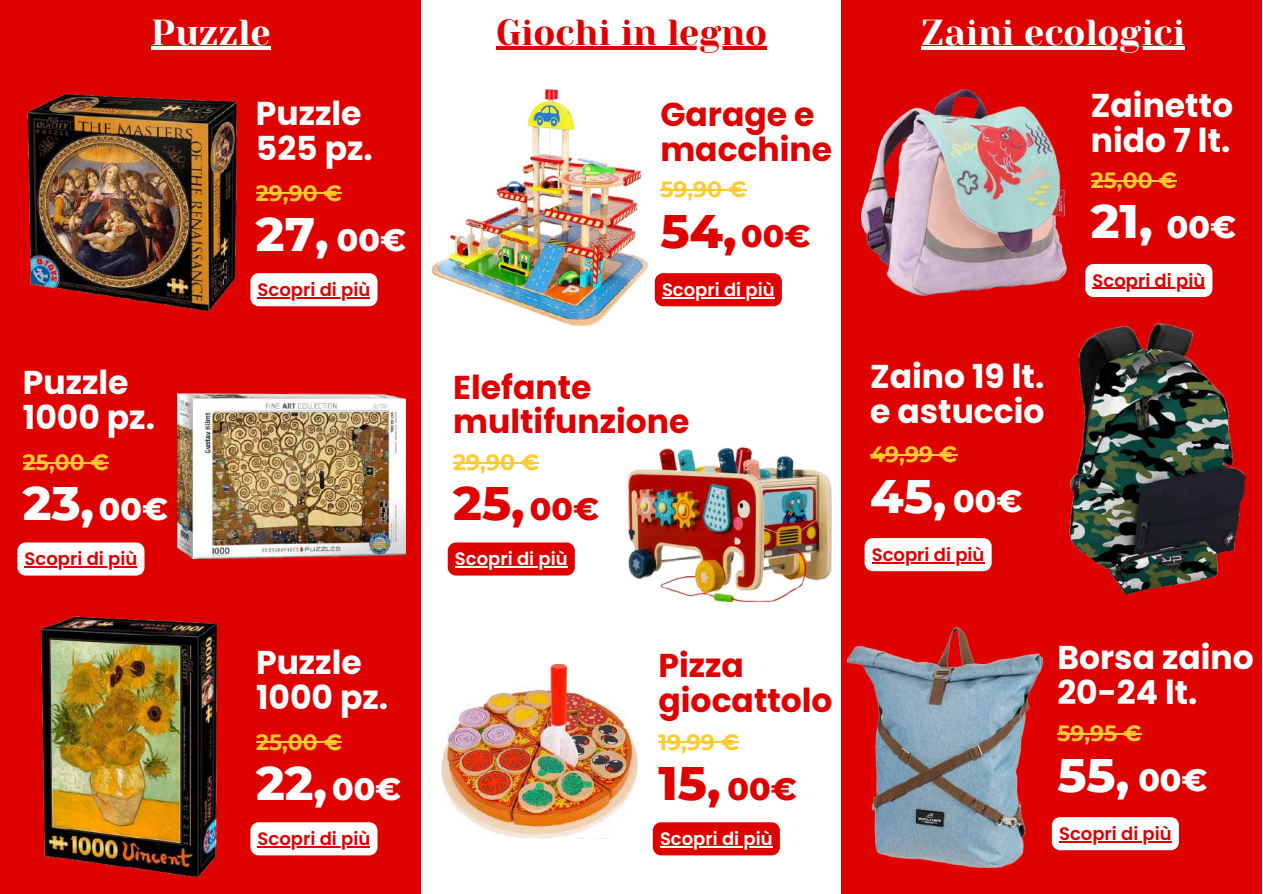
<style>
.page{position:relative;width:1263px;height:894px;background:#fff}
.page>*{position:absolute;margin:0;border:0;box-sizing:border-box;transform-origin:0 0}
.t1{font:800 48px "Montserrat";color:#fff}
.t2{font:800 48px "Montserrat";color:#df0000}
.t3{font:36px "Yeseva One";color:#fff}
.t4{font:36px "Yeseva One";color:#df0000}
.t5{font:700 33px/34.8px "Poppins";color:#fff}
.t6{font:700 33px/34.8px "Poppins";color:#df0000}
.t7{font:700 22.05px "Montserrat";color:#fdcb2e}
.t8{font:600 18px "Poppins";color:#df0000}
.t9{font:600 18px "Poppins";color:#fff}
.s1{font-size:31.5px}
</style>
<div class="page">
<div style="left:0;top:0;width:421px;height:893px;background:#df0000"></div>
<div style="left:841px;top:0;width:421px;height:893px;background:#df0000"></div>
<img style="left:432px;top:89px;width:216px;height:237px">
<img style="left:628px;top:447px;width:203px;height:154px">
<img style="left:441px;top:664px;width:196px;height:174px">
<img style="left:862px;top:89px;width:204px;height:206px">
<img style="left:848px;top:627px;width:194px;height:239px">
<img style="left:1070px;top:324px;width:175px;height:270px">
<img style="left:27px;top:95px;width:209px;height:215px">
<img style="left:177px;top:393px;width:229px;height:165px">
<img style="left:41px;top:616px;width:176px;height:260px">
<hr style="left:256px;top:192px;width:86px;height:2px;background:#fdcb2e">
<svg style="left:250px;top:273px;width:127px;height:33px;background:#fdf3f3"></svg>
<hr style="left:258px;top:297px;width:112px;height:1px;background:#df0000">
<hr style="left:23px;top:462px;width:86px;height:1px;background:#fdcb2e">
<svg style="left:17px;top:542px;width:127px;height:33px;background:#fdf1f1"></svg>
<hr style="left:25px;top:566px;width:112px;height:1px;background:#df0000">
<hr style="left:453px;top:462px;width:86px;height:1px;background:#fdcb2e">
<svg style="left:448px;top:542px;width:127px;height:33px;background:#e00d0d"></svg>
<hr style="left:455px;top:566px;width:113px;height:1px;background:#fff">
<hr style="left:256px;top:741px;width:86px;height:1px;background:#fdcb2e">
<svg style="left:250px;top:822px;width:127px;height:33px;background:#fdf2f2"></svg>
<hr style="left:258px;top:845px;width:112px;height:2px;background:#df0000">
<hr style="left:660px;top:189px;width:86px;height:1px;background:#fdcb2e">
<svg style="left:655px;top:273px;width:127px;height:33px;background:#e00b0b"></svg>
<hr style="left:662px;top:297px;width:113px;height:1px;background:#fff">
<hr style="left:658px;top:741px;width:81px;height:1px;background:#fdcb2e">
<svg style="left:653px;top:822px;width:127px;height:33px;background:#e00c0c"></svg>
<hr style="left:660px;top:845px;width:113px;height:2px;background:#fff">
<hr style="left:1091px;top:180px;width:86px;height:1px;background:#fdcb2e">
<div style="left:1085px;top:264px;width:127px;height:33px;background:#fff"></div>
<hr style="left:1092px;top:288px;width:113px;height:1px;background:#df0000">
<hr style="left:870px;top:454px;width:87px;height:1px;background:#fdcb2e">
<svg style="left:865px;top:538px;width:127px;height:33px;background:#fdf3f3"></svg>
<hr style="left:872px;top:562px;width:112px;height:1px;background:#df0000">
<hr style="left:1057px;top:733px;width:85px;height:1px;background:#fdcb2e">
<svg style="left:1052px;top:817px;width:127px;height:33px;background:#fceded"></svg>
<hr style="left:1059px;top:840px;width:113px;height:1px;background:#df0000">
<hr style="left:151px;top:47px;width:119px;height:3px;background:#fff">
<hr style="left:496px;top:47px;width:271px;height:3px;background:#df0000">
<hr style="left:921px;top:47px;width:264px;height:3px;background:#fff">
<p class="t3" style="left:151px;top:12px;width:121px">Puzzle</p>
<p class="t4" style="left:496px;top:12px;width:272px">Giochi in legno</p>
<p class="t3" style="left:921px;top:12px;width:265px">Zaini ecologici</p>
<p class="t5" style="left:23px;top:365px;width:134px">Puzzle<br>1000 pz.</p>
<p class="t7" style="left:23px;top:448px;width:87px">25,00 €</p>
<h1 class="t1" style="left:23px;top:473px;width:147px">23,<span class="s1">00€</span></h1>
<p class="t8" style="left:25px;top:546px;width:114px">Scopri di più</p>
<p class="t5" style="left:256px;top:96px;width:118px">Puzzle<br>525 pz.</p>
<p class="t7" style="left:256px;top:179px;width:87px">29,90 €</p>
<h1 class="t1" style="left:256px;top:204px;width:152px">27, <span class="s1">00€</span></h1>
<p class="t8" style="left:258px;top:277px;width:114px">Scopri di più</p>
<p class="t5" style="left:256px;top:645px;width:134px">Puzzle<br>1000 pz.</p>
<p class="t7" style="left:256px;top:728px;width:87px">25,00 €</p>
<h1 class="t1" style="left:256px;top:753px;width:147px">22, <span class="s1">00€</span></h1>
<p class="t8" style="left:258px;top:825px;width:114px">Scopri di più</p>
<p class="t6" style="left:660px;top:97px;width:173px">Garage e macchine</p>
<p class="t7" style="left:660px;top:176px;width:88px">59,90 €</p>
<h1 class="t2" style="left:660px;top:201px;width:152px">54,<span class="s1">00€</span></h1>
<p class="t9" style="left:662px;top:277px;width:114px">Scopri di più</p>
<p class="t6" style="left:453px;top:369px;width:238px">Elefante multifunzione</p>
<p class="t7" style="left:453px;top:448px;width:87px">29,90 €</p>
<h1 class="t2" style="left:453px;top:473px;width:147px">25, <span class="s1">00€</span></h1>
<p class="t9" style="left:455px;top:546px;width:114px">Scopri di più</p>
<p class="t6" style="left:658px;top:648px;width:176px">Pizza giocattolo</p>
<p class="t7" style="left:658px;top:728px;width:82px">19,99 €</p>
<h1 class="t2" style="left:658px;top:753px;width:140px">15, <span class="s1">00€</span></h1>
<p class="t9" style="left:660px;top:825px;width:114px">Scopri di più</p>
<p class="t5" style="left:870px;top:359px;width:176px">Zaino 19 lt. e astuccio</p>
<p class="t7" style="left:870px;top:440px;width:89px">49,99 €</p>
<h1 class="t1" style="left:870px;top:466px;width:154px">45, <span class="s1">00€</span></h1>
<p class="t8" style="left:872px;top:541px;width:114px">Scopri di più</p>
<p class="t5" style="left:1091px;top:88px;width:144px">Zainetto nido 7 lt.</p>
<p class="t7" style="left:1091px;top:166px;width:87px">25,00 €</p>
<h1 class="t1" style="left:1091px;top:192px;width:147px">21, <span class="s1">00€</span></h1>
<p class="t8" style="left:1092px;top:268px;width:114px">Scopri di più</p>
<p class="t5" style="left:1057px;top:640px;width:198px">Borsa zaino<br>20-24 lt.</p>
<p class="t7" style="left:1057px;top:719px;width:86px">59,95 €</p>
<h1 class="t1" style="left:1057px;top:744px;width:152px">55, <span class="s1">00€</span></h1>
<p class="t8" style="left:1059px;top:820px;width:114px">Scopri di più</p>
</div>
